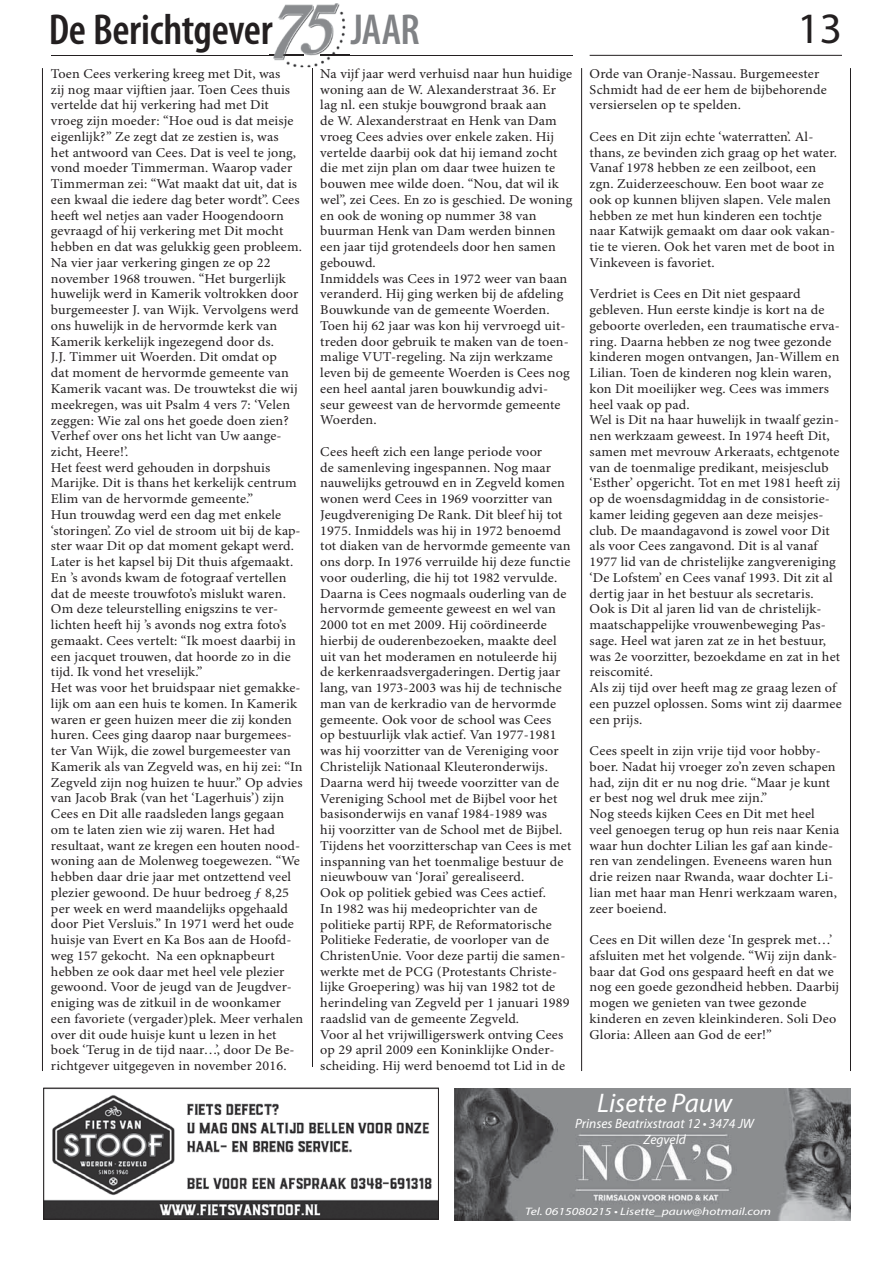
<style>
.page{position:relative;width:893px;height:1263px;background:#fff}
.page>*{position:absolute;margin:0;border:0;box-sizing:border-box;transform-origin:0 0}
.t1{font:600 condensed 43.5px "Myriad Pro";letter-spacing:-.005em;color:#231f20}
.t2{font:600 condensed 43.5px "Myriad Pro";color:#808285}
.t3{font:43.5px "Myriad Pro";color:#231f20}
.t4{font:italic 27px "Myriad Pro";color:#fff}
.t5{font:13.5px/15.8px "Minion Pro";letter-spacing:.01em;color:#231f20;scale:1.05 1}
.t6{font:italic 13.5px/15.8px "Myriad Pro";color:#fff;text-align:center}
.t7{font:italic 10.8px "Myriad Pro";color:#fff;scale:1.25 1}
</style>
<div class="page">
<hr style="left:590px;top:55px;width:252px;height:1px;background:#231f20">
<hr style="left:320px;top:55px;width:253px;height:1px;background:#231f20">
<hr style="left:51px;top:55px;width:252px;height:1px;background:#231f20">
<hr style="left:581px;top:68px;width:1px;height:1003px;background:#231f20">
<hr style="left:312px;top:68px;width:1px;height:999px;background:#231f20">
<hr style="left:42px;top:68px;width:1px;height:1003px;background:#231f20">
<hr style="left:850px;top:68px;width:1px;height:1003px;background:#231f20">
<img style="left:270px;top:3px;width:79px;height:64px">
<svg style="left:320px;top:55px;width:29px;height:1px"></svg>
<img style="left:270px;top:55px;width:33px;height:1px">
<img style="left:45px;top:1095px;width:392px;height:123px">
<div style="left:43px;top:1088px;width:396px;height:132px;border:1px solid #231f20"></div>
<img style="left:454px;top:1089px;width:396px;height:131px">
<h1 class="t1" style="left:49px;top:12px;width:225px">De Berichtgever</h1>
<h1 class="t2" style="left:351px;top:12px;width:71px">JAAR</h1>
<h1 class="t3" style="left:797px;top:12px;width:46px">13</h1>
<p class="t5" style="left:51px;top:67px;width:242px">Toen Cees verkering kreeg met Dit, was<br>zij nog maar vijftien jaar. Toen Cees thuis vertelde dat hij verkering had met Dit vroeg zijn moeder: “Hoe oud is dat meisje eigenlijk?” Ze zegt dat ze zestien is, was<br>het antwoord van Cees. Dat is veel te jong, vond moeder Timmerman. Waarop vader Timmerman zei: “Wat maakt dat uit, dat is een kwaal die iedere dag beter wordt”. Cees heeft wel netjes aan vader Hoogendoorn gevraagd of hij verkering met Dit mocht hebben en dat was gelukkig geen probleem.<br>Na vier jaar verkering gingen ze op 22 november 1968 trouwen. “Het burgerlijk huwelijk werd in Kamerik voltrokken door burgemeester J. van Wijk. Vervolgens werd ons huwelijk in de hervormde kerk van Kamerik kerkelijk ingezegend door ds.<br>J.J. Timmer uit Woerden. Dit omdat op<br>dat moment de hervormde gemeente van Kamerik vacant was. De trouwtekst die wij meekregen, was uit Psalm 4 vers 7: ‘Velen zeggen: Wie zal ons het goede doen zien?<br>Verhef over ons het licht van Uw aange&shy;zicht, Heere!’.<br>Het feest werd gehouden in dorpshuis Marijke. Dit is thans het kerkelijk centrum Elim van de hervormde gemeente.”<br>Hun trouwdag werd een dag met enkele ‘storingen’. Zo viel de stroom uit bij de kap&shy;ster waar Dit op dat moment gekapt werd.<br>Later is het kapsel bij Dit thuis afgemaakt.<br>En ’s avonds kwam de fotograaf vertellen dat de meeste trouwfoto’s mislukt waren.<br>Om deze teleurstelling enigszins te ver&shy;lichten heeft hij ’s avonds nog extra foto’s gemaakt. Cees vertelt: “Ik moest daarbij in een jacquet trouwen, dat hoorde zo in die tijd. Ik vond het vreselijk.”<br>Het was voor het bruidspaar niet gemakke&shy;lijk om aan een huis te komen. In Kamerik waren er geen huizen meer die zij konden huren. Cees ging daarop naar burgemees&shy;ter Van Wijk, die zowel burgemeester van Kamerik als van Zegveld was, en hij zei: “In Zegveld zijn nog huizen te huur.” Op advies van Jacob Brak (van het ‘Lagerhuis’) zijn Cees en Dit alle raadsleden langs gegaan om te laten zien wie zij waren. Het had resultaat, want ze kregen een houten nood&shy;woning aan de Molenweg toegewezen. “We hebben daar drie jaar met ontzettend veel plezier gewoond. De huur bedroeg ƒ 8,25 per week en werd maandelijks opgehaald door Piet Versluis.” In 1971 werd het oude huisje van Evert en Ka Bos aan de Hoofd&shy;weg 157 gekocht. Na een opknapbeurt hebben ze ook daar met heel vele plezier gewoond. Voor de jeugd van de Jeugdver&shy;eniging was de zitkuil in de woonkamer een favoriete (vergader)plek. Meer verhalen over dit oude huisje kunt u lezen in het boek ‘Terug in de tijd naar…’, door De Be&shy;richtgever uitgegeven in november 2016.</p>
<p class="t5" style="left:320px;top:67px;width:242px">Na vijf jaar werd verhuisd naar hun huidige woning aan de W. Alexanderstraat 36. Er lag nl. een stukje bouwgrond braak aan<br>de W. Alexanderstraat en Henk van Dam vroeg Cees advies over enkele zaken. Hij vertelde daarbij ook dat hij iemand zocht die met zijn plan om daar twee huizen te bouwen mee wilde doen. “Nou, dat wil ik wel”, zei Cees. En zo is geschied. De woning en ook de woning op nummer 38 van buurman Henk van Dam werden binnen een jaar tijd grotendeels door hen samen gebouwd.<br>Inmiddels was Cees in 1972 weer van baan veranderd. Hij ging werken bij de afdeling Bouwkunde van de gemeente Woerden.<br>Toen hij 62 jaar was kon hij vervroegd uit&shy;treden door gebruik te maken van de toen&shy;malige VUT-regeling. Na zijn werkzame leven bij de gemeente Woerden is Cees nog een heel aantal jaren bouwkundig advi&shy;seur geweest van de hervormde gemeente Woerden.</p>
<p class="t5" style="left:320px;top:445px;width:241px">Cees heeft zich een lange periode voor<br>de samenleving ingespannen. Nog maar nauwelijks getrouwd en in Zegveld komen wonen werd Cees in 1969 voorzitter van Jeugdvereniging De Rank. Dit bleef hij tot 1975. Inmiddels was hij in 1972 benoemd tot diaken van de hervormde gemeente van ons dorp. In 1976 verruilde hij deze functie voor ouderling, die hij tot 1982 vervulde.<br>Daarna is Cees nogmaals ouderling van de hervormde gemeente geweest en wel van 2000 tot en met 2009. Hij coördineerde hierbij de ouderenbezoeken, maakte deel uit van het moderamen en notuleerde hij de kerkenraadsvergaderingen. Dertig jaar lang, van 1973-2003 was hij de technische man van de kerkradio van de hervormde gemeente. Ook voor de school was Cees<br>op bestuurlijk vlak actief. Van 1977-1981 was hij voorzitter van de Vereniging voor Christelijk Nationaal Kleuteronderwijs.<br>Daarna werd hij tweede voorzitter van de Vereniging School met de Bijbel voor het basisonderwijs en vanaf 1984-1989 was<br>hij voorzitter van de School met de Bijbel.<br>Tijdens het voorzitterschap van Cees is met inspanning van het toenmalige bestuur de nieuwbouw van ‘Jorai’ gerealiseerd.<br>Ook op politiek gebied was Cees actief.<br>In 1982 was hij medeoprichter van de politieke partij RPF, de Reformatorische Politieke Federatie, de voorloper van de ChristenUnie. Voor deze partij die samen&shy;werkte met de PCG (Protestants Christe&shy;lijke Groepering) was hij van 1982 tot de herindeling van Zegveld per 1 januari 1989 raadslid van de gemeente Zegveld.<br>Voor al het vrijwilligerswerk ontving Cees op 29 april 2009 een Koninklijke Onder&shy;scheiding. Hij werd benoemd tot Lid in de</p>
<p class="t5" style="left:590px;top:67px;width:227px">Orde van Oranje-Nassau. Burgemeester<br>Schmidt had de eer hem de bijbehorende versierselen op te spelden.</p>
<p class="t5" style="left:590px;top:130px;width:237px">Cees en Dit zijn echte ‘waterratten’. Al&shy;thans, ze bevinden zich graag op het water.<br>Vanaf 1978 hebben ze een zeilboot, een zgn. Zuiderzeeschouw. Een boot waar ze ook op kunnen blijven slapen. Vele malen hebben ze met hun kinderen een tochtje naar Katwijk gemaakt om daar ook vakan&shy;tie te vieren. Ook het varen met de boot in Vinkeveen is favoriet.</p>
<p class="t5" style="left:590px;top:287px;width:242px">Verdriet is Cees en Dit niet gespaard gebleven. Hun eerste kindje is kort na de geboorte overleden, een traumatische erva&shy;ring. Daarna hebben ze nog twee gezonde kinderen mogen ontvangen, Jan-Willem en Lilian. Toen de kinderen nog klein waren, kon Dit moeilijker weg. Cees was immers heel vaak op pad.<br>Wel is Dit na haar huwelijk in twaalf gezin&shy;nen werkzaam geweest. In 1974 heeft Dit, samen met mevrouw Arkeraats, echtgenote van de toenmalige predikant, meisjesclub ‘Esther’ opgericht. Tot en met 1981 heeft zij op de woensdagmiddag in de consistorie&shy;kamer leiding gegeven aan deze meisjes&shy;club. De maandagavond is zowel voor Dit als voor Cees zangavond. Dit is al vanaf 1977 lid van de christelijke zangvereniging ‘De Lofstem’ en Cees vanaf 1993. Dit zit al dertig jaar in het bestuur als secretaris.<br>Ook is Dit al jaren lid van de christelijk&shy;maatschappelijke vrouwenbeweging Pas&shy;sage. Heel wat jaren zat ze in het bestuur, was 2e voorzitter, bezoekdame en zat in het reiscomité.<br>Als zij tijd over heeft mag ze graag lezen of een puzzel oplossen. Soms wint zij daarmee een prijs.</p>
<p class="t5" style="left:590px;top:744px;width:239px">Cees speelt in zijn vrije tijd voor hobby&shy;boer. Nadat hij vroeger zo’n zeven schapen had, zijn dit er nu nog drie. “Maar je kunt er best nog wel druk mee zijn.”<br>Nog steeds kijken Cees en Dit met heel veel genoegen terug op hun reis naar Kenia waar hun dochter Lilian les gaf aan kinde&shy;ren van zendelingen. Eveneens waren hun drie reizen naar Rwanda, waar dochter Li&shy;lian met haar man Henri werkzaam waren, zeer boeiend.</p>
<p class="t5" style="left:590px;top:933px;width:239px">Cees en Dit willen deze ‘In gesprek met…’ afsluiten met het volgende. “Wij zijn dank&shy;baar dat God ons gespaard heeft en dat we nog een goede gezondheid hebben. Daarbij mogen we genieten van twee gezonde kinderen en zeven kleinkinderen. Soli Deo Gloria: Alleen aan God de eer!”</p>
<h2 class="t4" style="left:597px;top:1093px;width:136px">Lisette Pauw</h2>
<p class="t6" style="left:575px;top:1117px;width:180px">Prinses Beatrixstraat 12 • 3474 JW<br>Zegveld</p>
<p class="t7" style="left:525px;top:1207px;width:198px">Tel. 0615080215 • Lisette_pauw@hotmail.com</p>
</div>
